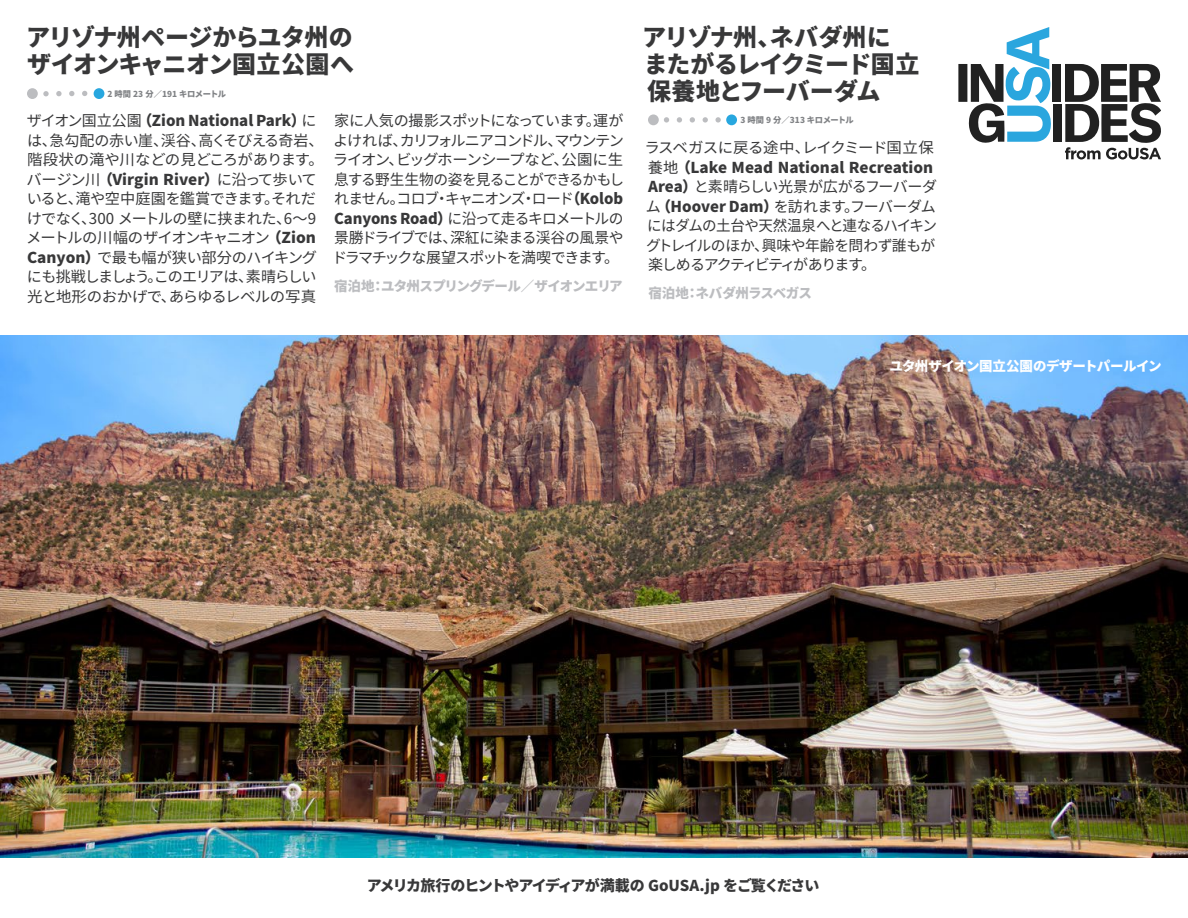
<style>
.page{position:relative;width:1188px;height:918px;background:#fff}
.page>*{position:absolute;margin:0;border:0;box-sizing:border-box;transform-origin:0 0}
.Section_Title_no_lin{font:900 24px/27px "Noto Sans CJ Kjp";letter-spacing:-.025em;color:#383839}
.t1{font:15px/19.5px "Noto Sans CJ Kjp";letter-spacing:-.05em;color:#383839}
.t2{font:900 15px "Noto Sans CJ Kjp";letter-spacing:-.08em;color:#383839}
.Accommodation{font:900 13.5px "Noto Sans CJ Kjp";letter-spacing:-.045em;color:#bcbdc0}
.Photo_Caption{font:900 13.5px "Noto Sans CJ Kjp";letter-spacing:-.04em;color:#fff}
.Section_Title_no_lin-2{font:900 8.25px "Noto Sans CJ Kjp";letter-spacing:-.035em;color:#808285}
.s1{font-weight:900}
</style>
<div class="page">
<img style="left:0;top:336px;width:1188px;height:522px">
<svg style="left:43px;top:91px;width:44px;height:5px"></svg>
<div style="left:27px;top:88px;width:11px;height:11px;background:#bcbdc0;border-radius:50%"></div>
<div style="left:94px;top:88px;width:10px;height:11px;background:#28a7df;border-radius:50%"></div>
<svg style="left:664px;top:117px;width:57px;height:6px"></svg>
<div style="left:648px;top:114px;width:11px;height:11px;background:#bcbdc0;border-radius:50%"></div>
<div style="left:726px;top:114px;width:11px;height:11px;background:#28a7df;border-radius:50%"></div>
<svg style="left:958px;top:27px;width:93px;height:116px"></svg>
<div style="left:1053px;top:64px;width:8px;height:38px;background:#212121"></div>
<div style="left:1053px;top:104px;width:8px;height:38px;background:#212121"></div>
<svg style="left:1065px;top:64px;width:96px;height:95px"></svg>
<p class="Section_Title_no_lin" style="left:26px;top:24px;width:329px">アリゾナ州ページからユタ州のザイオンキャニオン国立公園へ</p>
<p class="t1" style="left:26px;top:112px;width:299px">ザイオン国立公園 <span class="s1">（Zion National Park）</span>には、急勾配の赤い崖、渓谷、高くそびえる奇岩、階段状の滝や川などの見どころがあります。バージン川 <span class="s1">（Virgin River）</span>に沿って歩いていると、滝や空中庭園を鑑賞できます。それだけでなく、300 メートルの壁に挟まれた、6～9メートルの川幅のザイオンキャニオン <span class="s1">（Zion<br>Canyon）</span>で最も幅が狭い部分のハイキングにも挑戦しましょう。このエリアは、素晴らしい光と地形のおかげで、あらゆるレベルの写真</p>
<p class="t1" style="left:332px;top:112px;width:293px;text-align:justify">家に人気の撮影スポットになっています。運がよければ、カリフォルニアコンドル、マウンテンライオン、ビッグホーンシープなど、公園に生息する野生生物の姿を見ることができるかもしれません。コロブ・キャニオンズ・ロード<span class="s1">（Kolob Canyons Road）</span>に沿って走るキロメートルの景勝ドライブでは、深紅に染まる渓谷の風景やドラマチックな展望スポットを満喫できます。</p>
<p class="Section_Title_no_lin-2" style="left:107px;top:89px;width:120px">2 時間 23 分／191 キロメートル</p>
<p class="Accommodation" style="left:334px;top:278px;width:290px">宿泊地：ユタ州スプリングデール／ザイオンエリア</p>
<p class="Section_Title_no_lin" style="left:642px;top:24px;width:279px">アリゾナ州、ネバダ州にまたがるレイクミード国立保養地とフーバーダム</p>
<p class="t1" style="left:644px;top:139px;width:294px">ラスベガスに戻る途中、レイクミード国立保養地 <span class="s1">（Lake Mead National Recreation<br>Area）</span>と素晴らしい光景が広がるフーバーダム <span class="s1">（Hoover Dam）</span>を訪れます。フーバーダムにはダムの土台や天然温泉へと連なるハイキングトレイルのほか、興味や年齢を問わず誰もが楽しめるアクティビティがあります。</p>
<p class="Accommodation" style="left:648px;top:286px;width:165px">宿泊地：ネバダ州ラスベガス</p>
<p class="Section_Title_no_lin-2" style="left:740px;top:116px;width:115px">3 時間 9 分／313 キロメートル</p>
<p class="Photo_Caption" style="left:889px;top:358px;width:274px">ユタ州ザイオン国立公園のデザートパールイン</p>
<p class="t2" style="left:367px;top:877px;width:454px">アメリカ旅行のヒントやアイディアが満載の GoUSA.jp をご覧ください</p>
</div>
